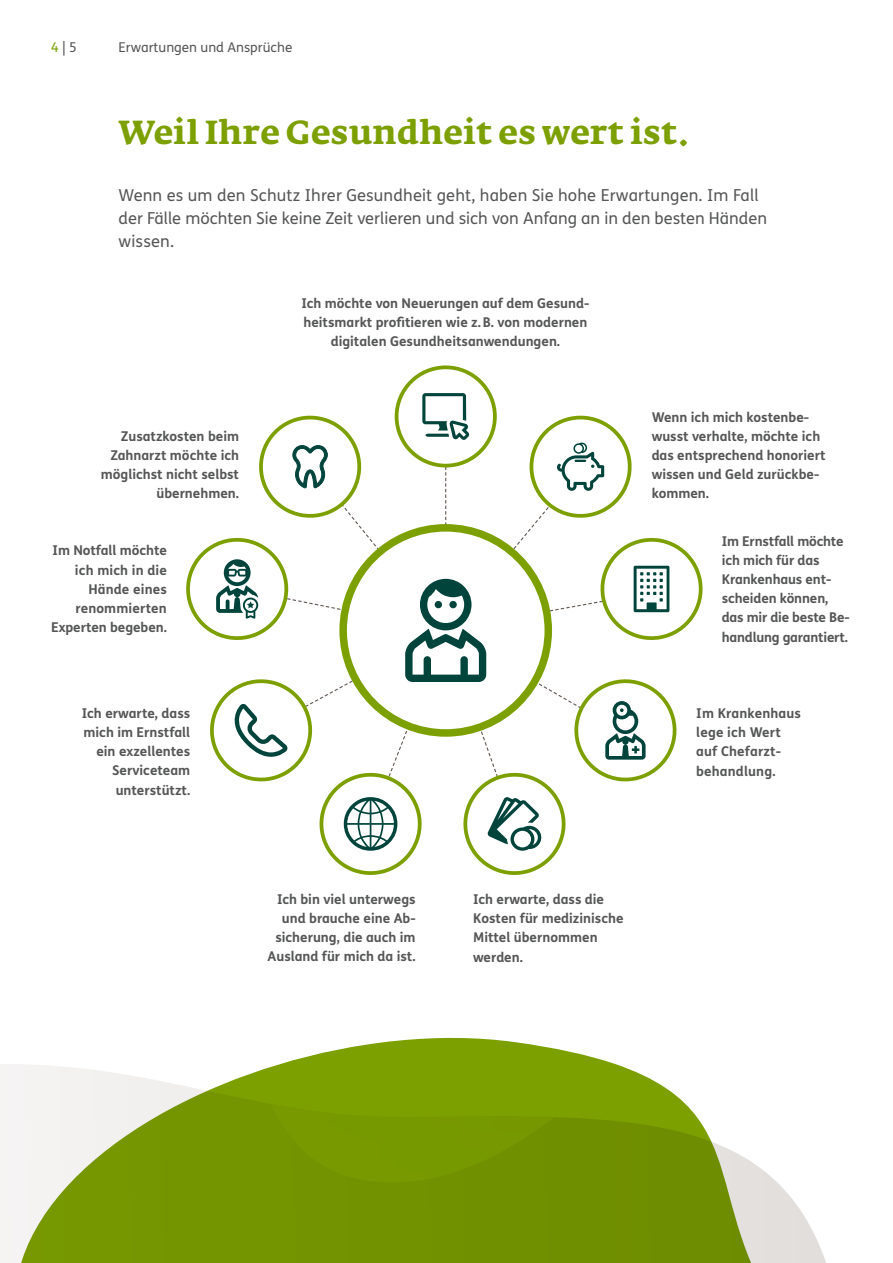
<style>
.page{position:relative;width:893px;height:1263px;background:#fff}
.page>*{position:absolute;margin:0;border:0;box-sizing:border-box;transform-origin:0 0}
.t1{font:700 33px "Fedra Serif A Pro";letter-spacing:.01em;color:#7ca000}
.t2{font:16.5px/23px "FS Me";color:#555756}
.t3{font:700 13.5px/19.2px "FS Me";color:#555756}
.t4{font:13.5px "FS Me";color:#555756}
.s1{color:#7ca000}
</style>
<div class="page">
<svg style="left:0;top:1037px;width:826px;height:226px;fill:#789a00"></svg>
<svg style="left:186px;top:393px;width:517px;height:482px"></svg>
<p class="t4" style="left:51px;top:38px;width:27px"><span class="s1">4</span> | 5</p>
<p class="t4" style="left:119px;top:38px;width:175px">Erwartungen und Ansprüche</p>
<h1 class="t1" style="left:119px;top:111px;width:573px">Weil Ihre Gesundheit es wert ist.</h1>
<p class="t2" style="left:119px;top:183px;width:650px">Wenn es um den Schutz Ihrer Gesundheit geht, haben Sie hohe Erwartungen. Im Fall der Fälle möchten Sie keine Zeit verlieren und sich von Anfang an in den besten Händen wissen.</p>
<p class="t3" style="left:101px;top:426px;width:140px;text-align:right">Zusatzkosten beim<br>Zahnarzt möchte ich möglichst nicht selbst übernehmen.</p>
<p class="t3" style="left:51px;top:540px;width:117px;text-align:right">Im Notfall möchte ich mich in die<br>Hände eines renommierten<br>Experten begeben.</p>
<p class="t3" style="left:82px;top:703px;width:110px;text-align:right">Ich erwarte, dass mich im Ernstfall ein exzellentes<br>Serviceteam unterstützt.</p>
<p class="t3" style="left:301px;top:293px;width:289px;text-align:center">Ich möchte von Neuerungen auf dem Gesund&shy;heitsmarkt profitieren wie z.B. von modernen digitalen Gesundheitsanwendungen.</p>
<p class="t3" style="left:652px;top:407px;width:175px">Wenn ich mich kostenbe&shy;wusst verhalte, möchte ich das entsprechend honoriert wissen und Geld zurückbe&shy;kommen.</p>
<p class="t3" style="left:722px;top:531px;width:129px">Im Ernstfall möchte ich mich für das<br>Krankenhaus ent&shy;scheiden können, das mir die beste Be&shy;handlung garantiert.</p>
<p class="t3" style="left:696px;top:703px;width:106px">Im Krankenhaus lege ich Wert auf Chefarzt&shy;behandlung.</p>
<p class="t3" style="left:267px;top:889px;width:150px;text-align:right">Ich bin viel unterwegs und brauche eine Ab&shy;sicherung, die auch im<br>Ausland für mich da ist.</p>
<p class="t3" style="left:473px;top:889px;width:152px">Ich erwarte, dass die<br>Kosten für medizinische<br>Mittel übernommen werden.</p>
</div>
